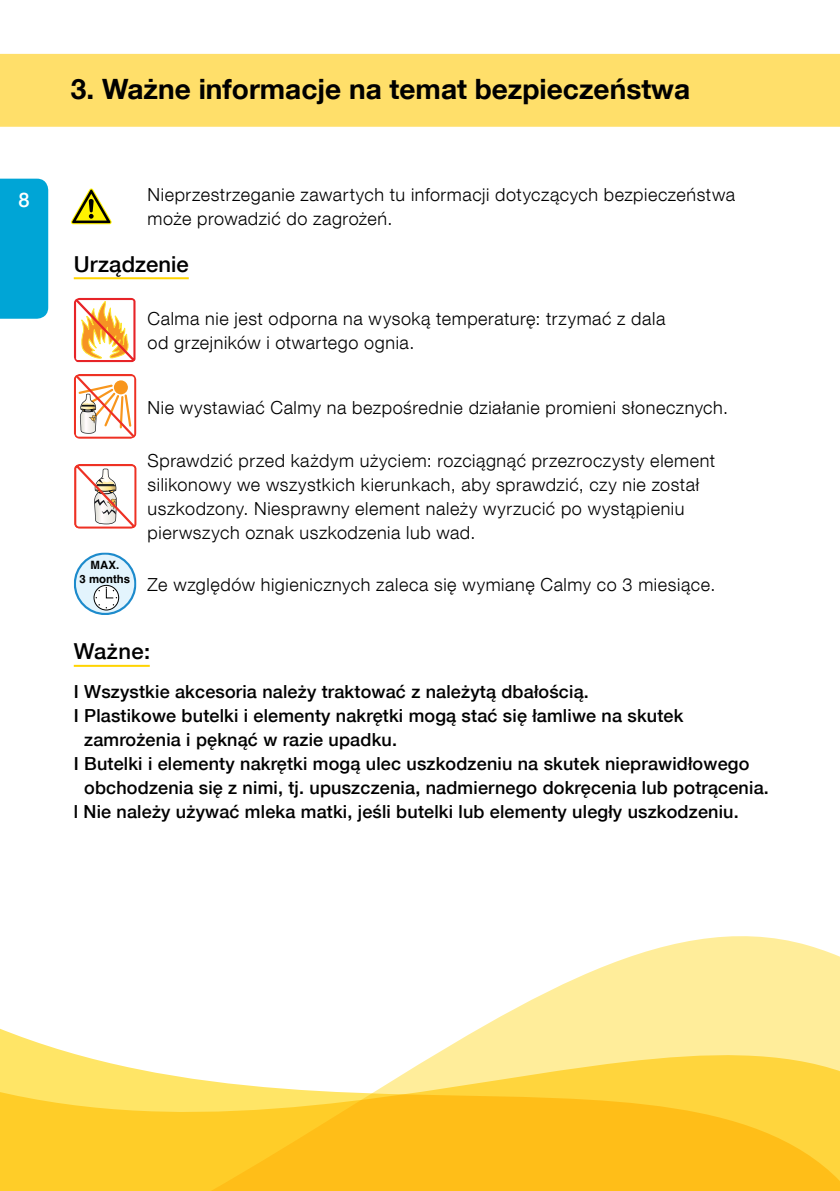
<style>
.page{position:relative;width:840px;height:1191px;background:#fff}
.page>*{position:absolute;margin:0;border:0;box-sizing:border-box;transform-origin:0 0}
.t1{font:700 28px "Helvetica Neue LT Com";color:#000}
.t2{font:500 22px "Helvetica Neue LT Com";letter-spacing:.005em;color:#000}
.t3{font:500 20px "Helvetica Neue LT Com";color:#fff}
.t4{font:300 18px/24px "Helvetica Neue LT Com";letter-spacing:.03em;color:#000}
.t5{font:500 18px "Helvetica Neue LT Com";letter-spacing:.01em;color:#000}
.t6{font:700 11.4px/13.8px "Helvetica";color:#000;text-align:center}
</style>
<div class="page">
<svg style="left:0;top:942px;width:839px;height:249px"></svg>
<div style="left:0;top:54px;width:839px;height:73px;background:#ffdf6a"></div>
<svg style="left:71px;top:188px;width:40px;height:36px"></svg>
<hr style="left:74px;top:277px;width:115px;height:2px;background:#ffd400">
<svg style="left:74px;top:298px;width:62px;height:64px"></svg>
<svg style="left:74px;top:374px;width:62px;height:65px"></svg>
<svg style="left:74px;top:464px;width:63px;height:65px"></svg>
<svg style="left:74px;top:552px;width:62px;height:63px"></svg>
<hr style="left:74px;top:665px;width:76px;height:2px;background:#ffd400">
<div style="left:0;top:179px;width:48px;height:140px;background:#00a5d6"></div>
<p class="t3" style="left:19px;top:188px;width:13px">8</p>
<h1 class="t1" style="left:71px;top:72px;width:620px">3. Ważne informacje na temat bezpieczeństwa</h1>
<p class="t4" style="left:147px;top:183px;width:588px">Nieprzestrzeganie zawartych tu informacji dotyczących bezpieczeństwa może prowadzić do zagrożeń.</p>
<p class="t2" style="left:74px;top:250px;width:116px">Urządzenie</p>
<p class="t4" style="left:147px;top:306px;width:519px">Calma nie jest odporna na wysoką temperaturę: trzymać z dala od grzejników i otwartego ognia.</p>
<p class="t6" style="left:79px;top:558px;width:52px">MAX.<br>3 months</p>
<p class="t4" style="left:147px;top:395px;width:581px">Nie wystawiać Calmy na bezpośrednie działanie promieni słonecznych.</p>
<p class="t4" style="left:147px;top:448px;width:569px">Sprawdzić przed każdym użyciem: rozciągnąć przezroczysty element silikonowy we wszystkich kierunkach, aby sprawdzić, czy nie został uszkodzony. Niesprawny element należy wyrzucić po wystąpieniu pierwszych oznak uszkodzenia lub wad.</p>
<p class="t4" style="left:147px;top:572px;width:569px">Ze względów higienicznych zaleca się wymianę Calmy co 3 miesiące.</p>
<p class="t2" style="left:74px;top:638px;width:78px">Ważne:</p>
<p class="t5" style="left:74px;top:681px;width:516px">I Wszystkie akcesoria należy traktować z należytą dbałością.</p>
<p class="t5" style="left:74px;top:705px;width:611px">I Plastikowe butelki i elementy nakrętki mogą stać się łamliwe na skutek</p>
<p class="t5" style="left:84px;top:729px;width:314px">zamrożenia i pęknąć w razie upadku.</p>
<p class="t5" style="left:74px;top:753px;width:676px">I Butelki i elementy nakrętki mogą ulec uszkodzeniu na skutek nieprawidłowego</p>
<p class="t5" style="left:84px;top:777px;width:685px">obchodzenia się z nimi, tj. upuszczenia, nadmiernego dokręcenia lub potrącenia.</p>
<p class="t5" style="left:74px;top:801px;width:666px">l Nie należy używać mleka matki, jeśli butelki lub elementy uległy uszkodzeniu.</p>
</div>
